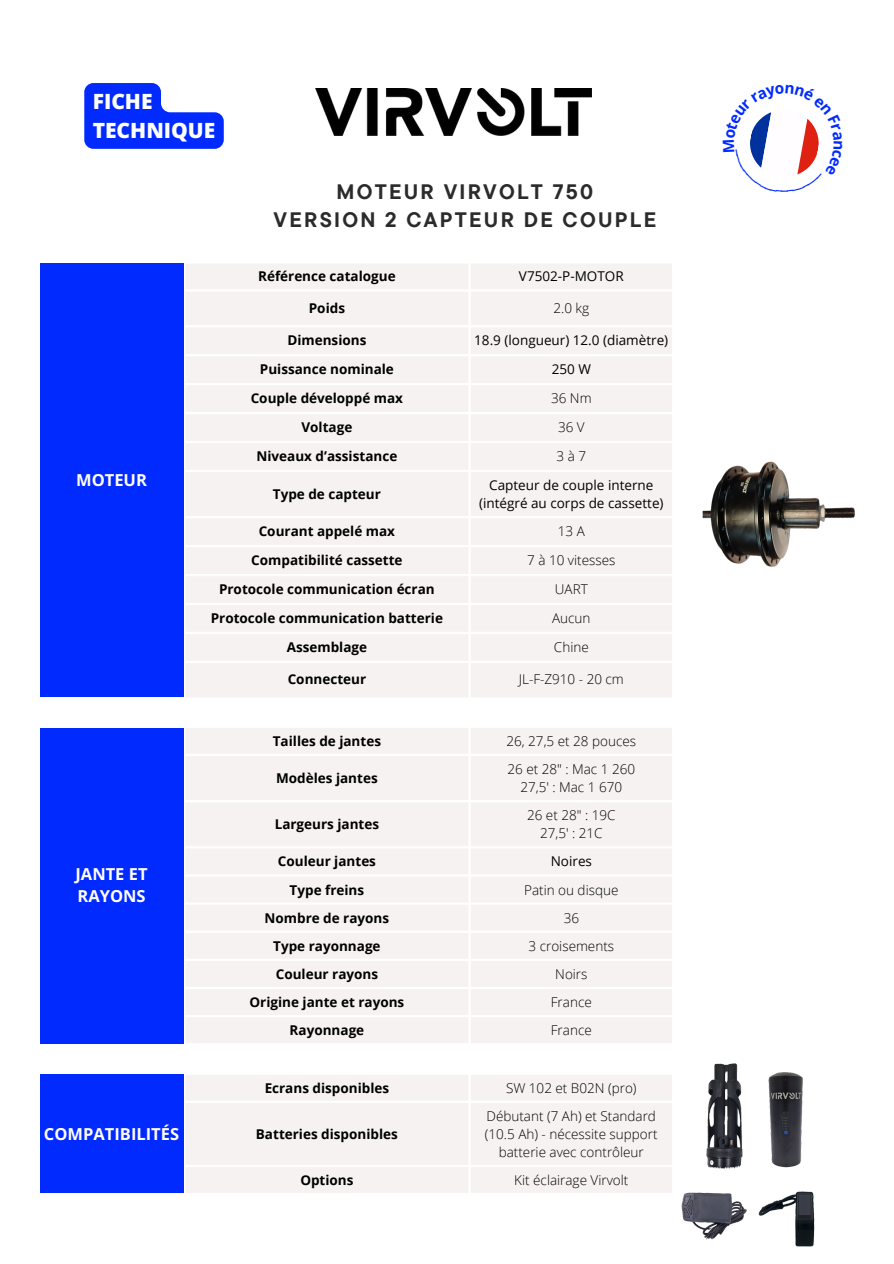
<style>
.page{position:relative;width:894px;height:1264px;background:#fff}
.page>*{position:absolute;margin:0;border:0;box-sizing:border-box;transform-origin:0 0}
.t1{font:800 21px/29.2px "Open Sans";color:#fff}
.t2{font:700 20.85px "TT Commons Pro";letter-spacing:.11em;color:#2b2b2b}
.t3{font:700 16.5px/22.5px "Open Sans";color:#fffdff}
.t4{font:700 13.5px "Open Sans";color:#000}
.t5{font:300 13.5px/18px "Open Sans";color:#000;text-align:center}
.t6{font:13.5px "Open Sans";color:#000}
</style>
<div class="page">
<img style="left:315px;top:89px;width:276px;height:47px">
<div style="left:40px;top:263px;width:143px;height:434px;background:#012aff"></div>
<div style="left:186px;top:264px;width:485px;height:433px;background:#f6f2f2"></div>
<div style="left:40px;top:728px;width:143px;height:315px;background:#012aff"></div>
<div style="left:186px;top:728px;width:485px;height:315px;background:#f6f2f2"></div>
<div style="left:40px;top:1074px;width:143px;height:118px;background:#012aff"></div>
<div style="left:186px;top:1075px;width:485px;height:117px;background:#f6f2f2"></div>
<img style="left:706px;top:1063px;width:37px;height:106px">
<img style="left:671px;top:1182px;width:76px;height:58px">
<img style="left:758px;top:1191px;width:57px;height:56px">
<img style="left:768px;top:1072px;width:35px;height:96px">
<img style="left:702px;top:461px;width:153px;height:106px">
<svg style="left:84px;top:83px;width:140px;height:66px"></svg>
<svg style="left:750px;top:112px;width:69px;height:63px"></svg>
<p class="t1" style="left:93px;top:86px;width:124px">FICHE<br>TECHNIQUE</p>
<p class="t3" style="left:76px;top:468px;width:72px">MOTEUR</p>
<p class="t2" style="left:336px;top:178px;width:258px">MOTEUR VIRVOLT 750</p>
<p class="t2" style="left:273px;top:206px;width:384px">VERSION 2 CAPTEUR DE COUPLE</p>
<h1 class="t4" style="left:258px;top:267px;width:139px">Référence catalogue</h1>
<p class="t6" style="left:519px;top:267px;width:106px">V7502-P-MOTOR</p>
<p class="t4" style="left:309px;top:298px;width:38px">Poids</p>
<p class="t5" style="left:553px;top:299px;width:37px">2.0 kg</p>
<p class="t4" style="left:287px;top:331px;width:80px">Dimensions</p>
<p class="t6" style="left:474px;top:331px;width:195px">18.9 (longueur) 12.0 (diamètre)</p>
<p class="t4" style="left:260px;top:360px;width:135px">Puissance nominale</p>
<p class="t6" style="left:551px;top:360px;width:41px">250 W</p>
<p class="t4" style="left:250px;top:389px;width:154px">Couple développé max</p>
<p class="t5" style="left:551px;top:389px;width:42px">36 Nm</p>
<p class="t4" style="left:301px;top:418px;width:52px">Voltage</p>
<p class="t5" style="left:558px;top:418px;width:28px">36 V</p>
<p class="t4" style="left:256px;top:447px;width:142px">Niveaux d’assistance</p>
<p class="t5" style="left:556px;top:447px;width:31px">3 à 7</p>
<p class="t4" style="left:273px;top:484px;width:109px">Type de capteur</p>
<p class="t6" style="left:489px;top:475px;width:166px">Capteur de couple interne</p>
<p class="t6" style="left:479px;top:493px;width:186px">(intégré au corps de cassette)</p>
<p class="t4" style="left:258px;top:522px;width:138px">Courant appelé max</p>
<p class="t5" style="left:557px;top:522px;width:28px">13 A</p>
<p class="t4" style="left:251px;top:551px;width:153px">Compatibilité cassette</p>
<p class="t5" style="left:527px;top:551px;width:90px">7 à 10 vitesses</p>
<p class="t4" style="left:219px;top:579px;width:217px">Protocole communication écran</p>
<p class="t5" style="left:554px;top:580px;width:34px">UART</p>
<p class="t4" style="left:211px;top:608px;width:234px">Protocole communication batterie</p>
<p class="t5" style="left:552px;top:609px;width:40px">Aucun</p>
<p class="t4" style="left:286px;top:637px;width:82px">Assemblage</p>
<p class="t5" style="left:554px;top:638px;width:36px">Chine</p>
<p class="t4" style="left:287px;top:670px;width:80px">Connecteur</p>
<p class="t5" style="left:518px;top:670px;width:107px">JL-F-Z910 - 20 cm</p>
<p class="t4" style="left:273px;top:731px;width:110px">Tailles de jantes</p>
<p class="t5" style="left:506px;top:731px;width:131px">26, 27,5 et 28 pouces</p>
<p class="t4" style="left:276px;top:768px;width:103px">Modèles jantes</p>
<p class="t5" style="left:507px;top:759px;width:129px">26 et 28" : Mac 1 260</p>
<p class="t5" style="left:520px;top:777px;width:103px">27,5' : Mac 1 670</p>
<p class="t3" style="left:75px;top:862px;width:74px">JANTE ET<br>RAYONS</p>
<p class="t3" style="left:44px;top:1122px;width:137px">COMPATIBILITÉS</p>
<p class="t4" style="left:274px;top:814px;width:106px">Largeurs jantes</p>
<p class="t5" style="left:527px;top:806px;width:90px">26 et 28" : 19C</p>
<p class="t5" style="left:540px;top:824px;width:64px">27,5' : 21C</p>
<p class="t4" style="left:278px;top:852px;width:100px">Couleur jantes</p>
<p class="t6" style="left:550px;top:852px;width:43px">Noires</p>
<p class="t4" style="left:289px;top:880px;width:76px">Type freins</p>
<p class="t5" style="left:524px;top:880px;width:96px">Patin ou disque</p>
<p class="t4" style="left:264px;top:908px;width:126px">Nombre de rayons</p>
<p class="t5" style="left:563px;top:908px;width:17px">36</p>
<p class="t4" style="left:273px;top:936px;width:109px">Type rayonnage</p>
<p class="t5" style="left:528px;top:936px;width:87px">3 croisements</p>
<p class="t4" style="left:276px;top:964px;width:104px">Couleur rayons</p>
<p class="t5" style="left:555px;top:964px;width:34px">Noirs</p>
<p class="t4" style="left:249px;top:992px;width:156px">Origine jante et rayons</p>
<p class="t5" style="left:550px;top:992px;width:42px">France</p>
<p class="t4" style="left:289px;top:1020px;width:76px">Rayonnage</p>
<p class="t5" style="left:550px;top:1021px;width:42px">France</p>
<p class="t4" style="left:264px;top:1078px;width:126px">Ecrans disponibles</p>
<p class="t5" style="left:506px;top:1078px;width:132px">SW 102 et B02N (pro)</p>
<p class="t4" style="left:256px;top:1124px;width:143px">Batteries disponibles</p>
<p class="t5" style="left:484px;top:1106px;width:174px">Débutant (7 Ah) et Standard (10.5 Ah) - nécessite support batterie avec contrôleur</p>
<p class="t4" style="left:300px;top:1170px;width:55px">Options</p>
<p class="t5" style="left:514px;top:1170px;width:116px">Kit éclairage Virvolt</p>
</div>
